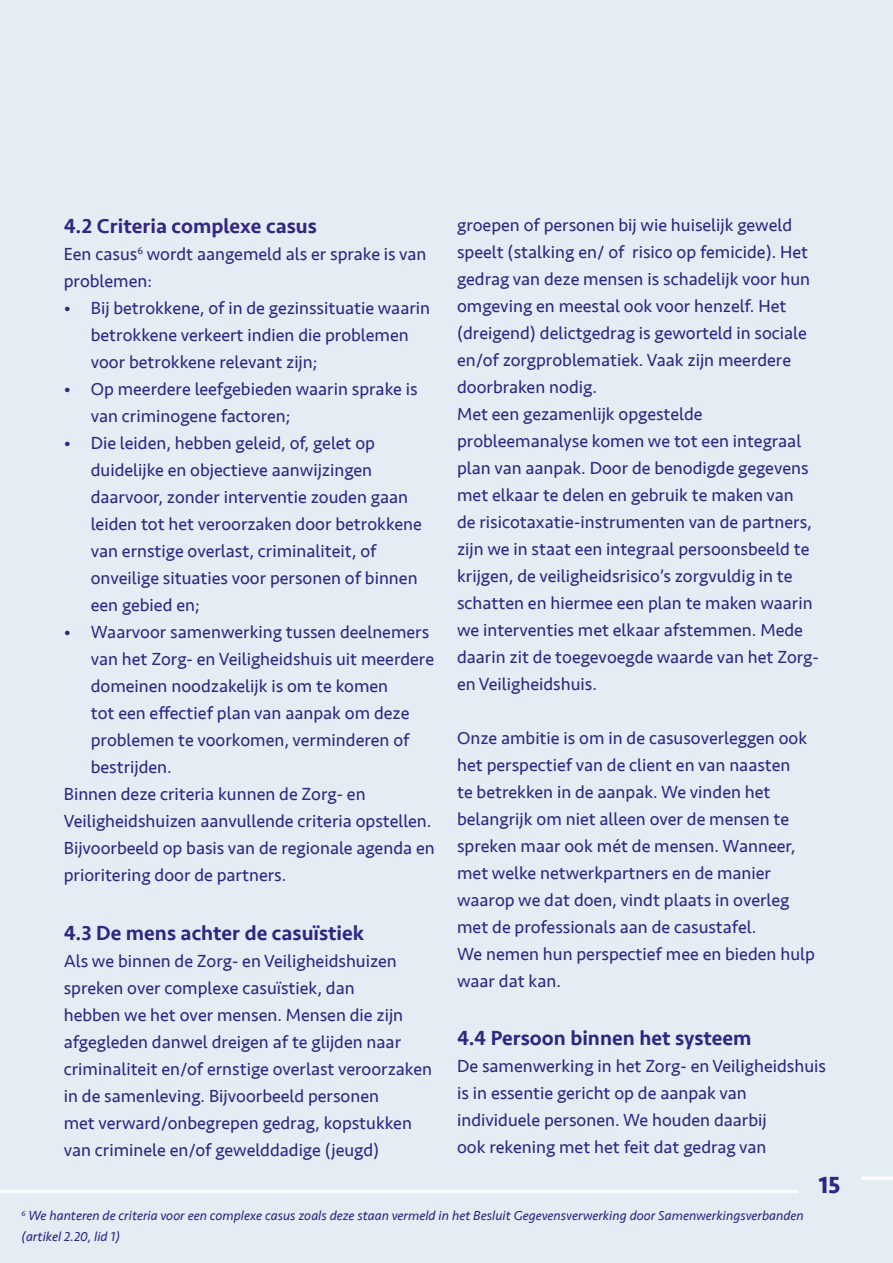
<style>
.page{position:relative;width:893px;height:1263px;background:#e4edf4}
.page>*{position:absolute;margin:0;border:0;box-sizing:border-box;transform-origin:0 0}
.t1{font:700 24px "Seravek";color:#312783}
.t2{font:500 21px "Seravek";color:#312783}
.t3{font:18px/27px "Seravek";color:#312783}
.t4{font:italic 13.5px/20.4px "Seravek";color:#312783}
</style>
<div class="page">
<hr style="left:0;top:1190px;width:798px;height:3px;background:#fff">
<hr style="left:861px;top:1177px;width:32px;height:2px;background:#fff">
<p class="t2" style="left:64px;top:213px;width:255px">4.2 Criteria complexe casus</p>
<p class="t3" style="left:64px;top:241px;width:364px">Een casus<sup>6</sup> wordt aangemeld als er sprake is van problemen:</p>
<p class="t3" style="left:91px;top:295px;width:341px;text-indent:-27px">• Bij betrokkene, of in de gezinssituatie waarin betrokkene verkeert indien die problemen voor betrokkene relevant zijn;</p>
<p class="t3" style="left:91px;top:376px;width:328px;text-indent:-27px">• Op meerdere leefgebieden waarin sprake is van criminogene factoren;</p>
<p class="t3" style="left:91px;top:430px;width:333px;text-indent:-27px">• Die leiden, hebben geleid, of, gelet op duidelijke en objectieve aanwijzingen daarvoor, zonder interventie zouden gaan leiden tot het veroorzaken door betrokkene van ernstige overlast, criminaliteit, of onveilige situaties voor personen of binnen een gebied en;</p>
<p class="t3" style="left:64px;top:619px;width:367px">• Waarvoor samenwerking tussen deelnemers</p>
<p class="t3" style="left:91px;top:646px;width:345px">van het Zorg- en Veiligheidshuis uit meerdere</p>
<p class="t3" style="left:91px;top:673px;width:299px">domeinen noodzakelijk is om te komen</p>
<p class="t3" style="left:91px;top:700px;width:320px">tot een effectief plan van aanpak om deze</p>
<p class="t3" style="left:91px;top:727px;width:320px">problemen te voorkomen, verminderen of</p>
<p class="t3" style="left:91px;top:754px;width:83px">bestrijden.</p>
<p class="t3" style="left:64px;top:781px;width:303px">Binnen deze criteria kunnen de Zorg- en</p>
<p class="t3" style="left:64px;top:808px;width:369px">Veiligheidshuizen aanvullende criteria opstellen.</p>
<p class="t3" style="left:64px;top:835px;width:372px">Bijvoorbeeld op basis van de regionale agenda en</p>
<p class="t3" style="left:64px;top:862px;width:224px">prioritering door de partners.</p>
<p class="t2" style="left:64px;top:920px;width:302px">4.3 De mens achter de casuïstiek</p>
<p class="t3" style="left:64px;top:947px;width:370px">Als we binnen de Zorg- en Veiligheidshuizen spreken over complexe casuïstiek, dan<br>hebben we het over mensen. Mensen die zijn afgegleden danwel dreigen af te glijden naar criminaliteit en/of ernstige overlast veroorzaken in de samenleving. Bijvoorbeeld personen<br>met verward/onbegrepen gedrag, kopstukken van criminele en/of gewelddadige (jeugd)</p>
<p class="t3" style="left:457px;top:211px;width:363px">groepen of personen bij wie huiselijk geweld speelt (stalking en/ of risico op femicide). Het gedrag van deze mensen is schadelijk voor hun omgeving en meestal ook voor henzelf. Het (dreigend) delictgedrag is geworteld in sociale en/of zorgproblematiek. Vaak zijn meerdere doorbraken nodig.<br>Met een gezamenlijk opgestelde probleemanalyse komen we tot een integraal plan van aanpak. Door de benodigde gegevens met elkaar te delen en gebruik te maken van<br>de risicotaxatie-instrumenten van de partners, zijn we in staat een integraal persoonsbeeld te krijgen, de veiligheidsrisico’s zorgvuldig in te schatten en hiermee een plan te maken waarin we interventies met elkaar afstemmen. Mede daarin zit de toegevoegde waarde van het Zorg&shy;en Veiligheidshuis.</p>
<p class="t3" style="left:457px;top:724px;width:359px">Onze ambitie is om in de casusoverleggen ook het perspectief van de client en van naasten<br>te betrekken in de aanpak. We vinden het belangrijk om niet alleen over de mensen te spreken maar ook mét de mensen. Wanneer, met welke netwerkpartners en de manier waarop we dat doen, vindt plaats in overleg met de professionals aan de casustafel.<br>We nemen hun perspectief mee en bieden hulp waar dat kan.</p>
<p class="t2" style="left:457px;top:1025px;width:296px">4.4 Persoon binnen het systeem</p>
<p class="t3" style="left:457px;top:1052px;width:370px">De samenwerking in het Zorg- en Veiligheidshuis is in essentie gericht op de aanpak van individuele personen. We houden daarbij<br>ook rekening met het feit dat gedrag van</p>
<h1 class="t1" style="left:819px;top:1165px;width:23px">15</h1>
<p class="t4" style="left:21px;top:1205px;width:784px"><sup>6</sup> We hanteren de criteria voor een complexe casus zoals deze staan vermeld in het Besluit Gegevensverwerking door Samenwerkingsverbanden (artikel 2.20, lid 1)</p>
</div>
